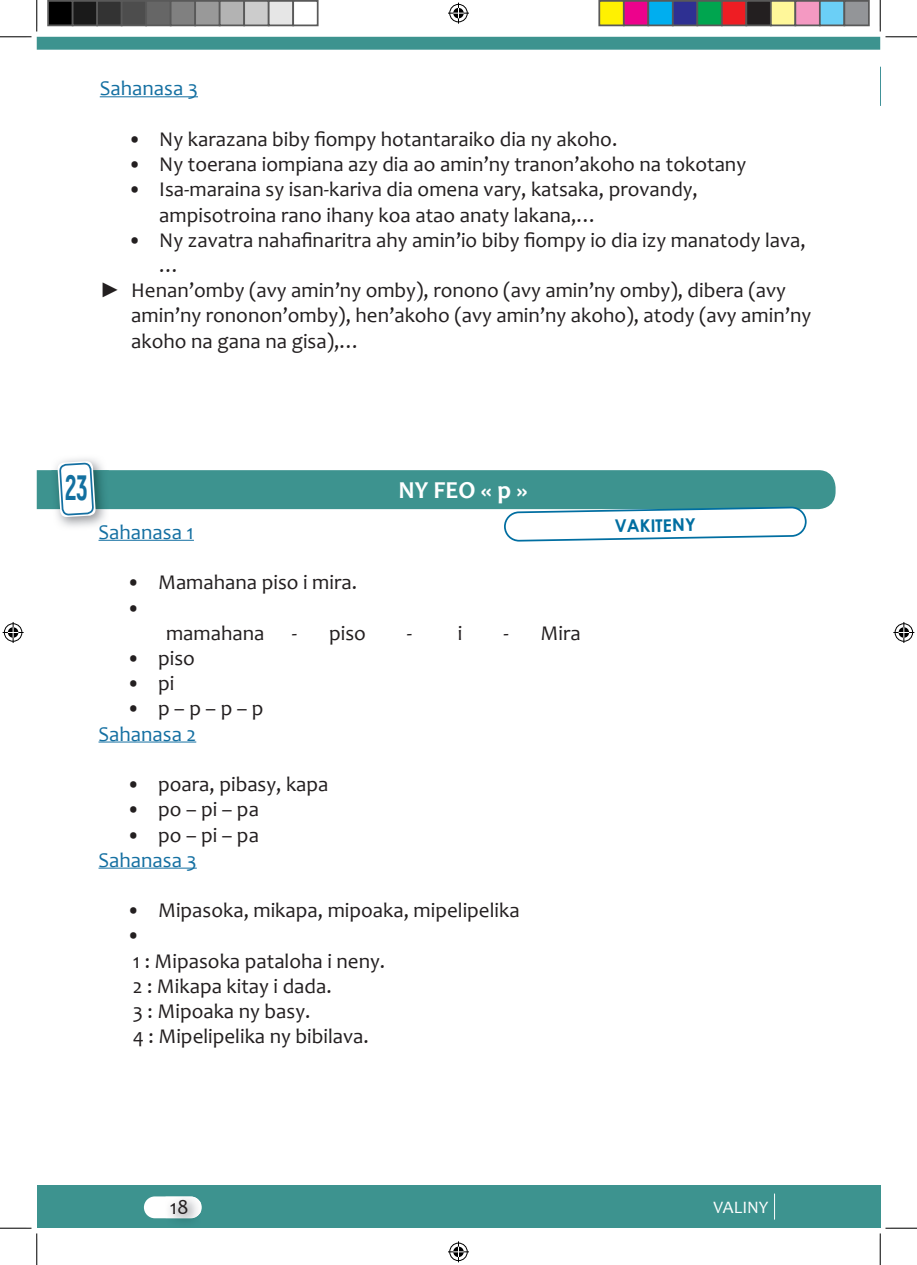
<style>
.page{position:relative;width:917px;height:1265px;background:#fff}
.page>*{position:absolute;margin:0;border:0;box-sizing:border-box;transform-origin:0 0}
.t1{font:800 35px "Akrobat";color:#1370a0;scale:.75 1}
.t2{font:700 24.5px "Candara";color:#fff}
.t3{font:21px/25.2px "Candara";color:#231f20}
.t4{font:21px "Candara";color:#1570a2}
.t5{font:700 17.5px "Century Gothic";color:#006ea1}
.t6{font:17.5px "Candara";color:#fff}
.s1{font-family:"Times New Roman";font-weight:700;font-style:italic}
</style>
<div class="page">
<svg style="left:37px;top:37px;width:843px;height:13px;background:#419591"></svg>
<div style="left:37px;top:1185px;width:843px;height:42px;background:#3d938f"></div>
<div style="left:144px;top:1196px;width:58px;height:21px;background:#fff;border-radius:11px"></div>
<img style="left:165px;top:1217px;width:31px;height:4px">
<img style="left:165px;top:1196px;width:36px;height:21px">
<svg style="left:774px;top:1193px;width:1px;height:26px"></svg>
<svg style="left:880px;top:67px;width:1px;height:39px"></svg>
<hr style="left:100px;top:96px;width:98px;height:1px;background:#1570a2">
<hr style="left:99px;top:741px;width:97px;height:1px;background:#1570a2">
<hr style="left:99px;top:867px;width:98px;height:1px;background:#1570a2">
<svg style="left:37px;top:458px;width:798px;height:84px"></svg>
<hr style="left:0;top:36px;width:32px;height:1px;background:#000">
<hr style="left:885px;top:36px;width:32px;height:1px;background:#000">
<hr style="left:0;top:1227px;width:32px;height:1px;background:#000">
<hr style="left:885px;top:1227px;width:32px;height:1px;background:#000">
<hr style="left:36px;top:0;width:1px;height:32px;background:#000">
<hr style="left:36px;top:1233px;width:1px;height:31px;background:#000">
<hr style="left:880px;top:0;width:1px;height:32px;background:#000">
<hr style="left:880px;top:1233px;width:1px;height:31px;background:#000">
<svg style="left:448px;top:3px;width:21px;height:21px"></svg>
<svg style="left:448px;top:1241px;width:21px;height:20px"></svg>
<svg style="left:3px;top:622px;width:21px;height:21px"></svg>
<svg style="left:893px;top:622px;width:21px;height:21px"></svg>
<div style="left:48px;top:1px;width:25px;height:24px;background:#000"></div>
<div style="left:47px;top:0;width:27px;height:26px;border:2px solid #595959"></div>
<div style="left:73px;top:1px;width:24px;height:24px;background:#1a1a1a"></div>
<div style="left:72px;top:0;width:26px;height:26px;border:2px solid #595959"></div>
<div style="left:97px;top:1px;width:25px;height:24px;background:#333"></div>
<div style="left:96px;top:0;width:26px;height:26px;border:2px solid #595959"></div>
<div style="left:122px;top:1px;width:24px;height:24px;background:#4d4d4d"></div>
<div style="left:121px;top:0;width:26px;height:26px;border:2px solid #595959"></div>
<div style="left:146px;top:1px;width:25px;height:24px;background:#666"></div>
<div style="left:145px;top:0;width:27px;height:26px;border:2px solid #595959"></div>
<div style="left:171px;top:1px;width:24px;height:24px;background:#808080"></div>
<div style="left:170px;top:0;width:26px;height:26px;border:2px solid #595959"></div>
<div style="left:195px;top:1px;width:25px;height:24px;background:#999"></div>
<div style="left:194px;top:0;width:26px;height:26px;border:2px solid #595959"></div>
<div style="left:220px;top:1px;width:24px;height:24px;background:#b3b3b3"></div>
<div style="left:219px;top:0;width:26px;height:26px;border:2px solid #595959"></div>
<div style="left:244px;top:1px;width:25px;height:24px;background:#ccc"></div>
<div style="left:243px;top:0;width:27px;height:26px;border:2px solid #595959"></div>
<div style="left:269px;top:1px;width:24px;height:24px;background:#e6e6e6"></div>
<div style="left:268px;top:0;width:26px;height:26px;border:2px solid #595959"></div>
<div style="left:292px;top:0;width:26px;height:26px;border:2px solid #595959"></div>
<div style="left:599px;top:1px;width:25px;height:24px;background:#fff101"></div>
<div style="left:598px;top:0;width:27px;height:26px;border:2px solid #595959"></div>
<div style="left:624px;top:1px;width:24px;height:24px;background:#ed028c"></div>
<div style="left:623px;top:0;width:26px;height:26px;border:2px solid #595959"></div>
<div style="left:648px;top:1px;width:25px;height:24px;background:#00aeef"></div>
<div style="left:647px;top:0;width:27px;height:26px;border:2px solid #595959"></div>
<div style="left:673px;top:1px;width:24px;height:24px;background:#2e3092"></div>
<div style="left:672px;top:0;width:26px;height:26px;border:2px solid #595959"></div>
<div style="left:697px;top:1px;width:25px;height:24px;background:#00a54f"></div>
<div style="left:696px;top:0;width:27px;height:26px;border:2px solid #595959"></div>
<div style="left:722px;top:1px;width:24px;height:24px;background:#ee1d23"></div>
<div style="left:721px;top:0;width:26px;height:26px;border:2px solid #595959"></div>
<div style="left:746px;top:1px;width:25px;height:24px;background:#231f20"></div>
<div style="left:745px;top:0;width:27px;height:26px;border:2px solid #595959"></div>
<div style="left:771px;top:1px;width:24px;height:24px;background:#fff79a"></div>
<div style="left:770px;top:0;width:26px;height:26px;border:2px solid #595959"></div>
<div style="left:795px;top:1px;width:25px;height:24px;background:#f499c2"></div>
<div style="left:794px;top:0;width:27px;height:26px;border:2px solid #595959"></div>
<div style="left:820px;top:1px;width:24px;height:24px;background:#6bcff6"></div>
<div style="left:819px;top:0;width:26px;height:26px;border:2px solid #595959"></div>
<div style="left:844px;top:1px;width:25px;height:24px;background:#939598"></div>
<div style="left:843px;top:0;width:27px;height:26px;border:2px solid #595959"></div>
<p class="t4" style="left:100px;top:75px;width:100px">Sahanasa 3</p>
<p class="t3" style="left:128px;top:126px;width:491px">• Ny karazana biby fiompy hotantaraiko dia ny akoho.</p>
<p class="t3" style="left:128px;top:151px;width:620px">• Ny toerana iompiana azy dia ao amin’ny tranon’akoho na tokotany</p>
<p class="t3" style="left:159px;top:177px;width:540px;text-indent:-32px">• Isa-maraina sy isan-kariva dia omena vary, katsaka, provandy, ampisotroina rano ihany koa atao anaty lakana,…</p>
<p class="t3" style="left:128px;top:227px;width:679px">• Ny zavatra nahafinaritra ahy amin’io biby fiompy io dia izy manatody lava,</p>
<p class="t3" style="left:159px;top:252px;width:22px">…</p>
<p class="t3" style="left:100px;top:277px;width:688px"><span class="s1">►</span> Henan’omby (avy amin’ny omby), ronono (avy amin’ny omby), dibera (avy</p>
<p class="t3" style="left:131px;top:303px;width:681px">amin’ny rononon’omby), hen’akoho (avy amin’ny akoho), atody (avy amin’ny</p>
<p class="t3" style="left:131px;top:328px;width:231px">akoho na gana na gisa),…</p>
<h1 class="t1" style="left:65px;top:466px;width:32px">23</h1>
<p class="t2" style="left:398px;top:474px;width:131px">NY FEO « p »</p>
<p class="t4" style="left:99px;top:519px;width:97px">Sahanasa 1</p>
<p class="t3" style="left:127px;top:569px;width:232px">• Mamahana piso i mira.</p>
<p class="t3" style="left:127px;top:595px;width:15px">•</p>
<p class="t3" style="left:166px;top:620px;width:100px">mamahana</p>
<p class="t3" style="left:292px;top:620px;width:75px">- piso</p>
<p class="t3" style="left:407px;top:620px;width:57px">- i</p>
<p class="t3" style="left:503px;top:620px;width:79px">- Mira</p>
<p class="t3" style="left:127px;top:645px;width:70px">• piso</p>
<p class="t3" style="left:127px;top:670px;width:49px">• pi</p>
<p class="t3" style="left:127px;top:695px;width:139px">• p – p – p – p</p>
<p class="t4" style="left:99px;top:720px;width:99px">Sahanasa 2</p>
<p class="t3" style="left:127px;top:771px;width:204px">• poara, pibasy, kapa</p>
<p class="t3" style="left:127px;top:796px;width:134px">• po – pi – pa</p>
<p class="t3" style="left:127px;top:821px;width:134px">• po – pi – pa</p>
<p class="t4" style="left:99px;top:846px;width:100px">Sahanasa 3</p>
<p class="t3" style="left:127px;top:897px;width:395px">• Mipasoka, mikapa, mipoaka, mipelipelika •<br>1 : Mipasoka pataloha i neny.<br>2 : Mikapa kitay i dada.<br>3 : Mipoaka ny basy.<br>4 : Mipelipelika ny bibilava.</p>
<p class="t5" style="left:614px;top:512px;width:83px;rotate:-1deg">VAKITENY</p>
<p class="t3" style="left:170px;top:1194px;width:20px">18</p>
<p class="t6" style="left:713px;top:1195px;width:56px">VALINY</p>
</div>
